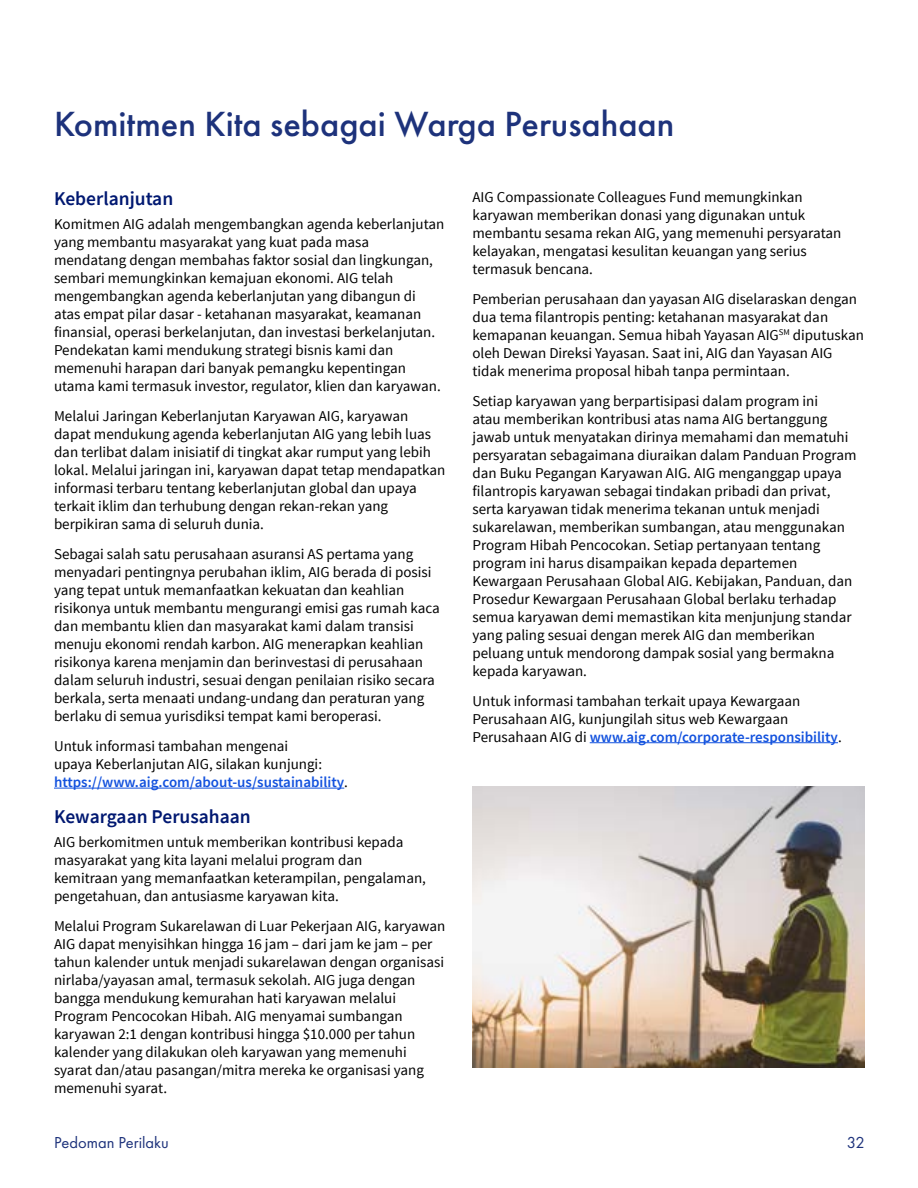
<style>
.page{position:relative;width:918px;height:1188px;background:#fff}
.page>*{position:absolute;margin:0;border:0;box-sizing:border-box;transform-origin:0 0}
.t1{font:500 36.3px "Futura PT";color:#1d327b}
.H2_Body_Copy_Titles{font:600 19.5px "Source Sans Pro";color:#001871}
.t2{font:16.5px "Futura PT";color:#1d327b}
.Sub_Bulllets_10_13{font:15px/18px "Source Sans Pro";color:#000}
.s1{font-weight:600;color:#1352de}
</style>
<div class="page">
<hr style="left:54px;top:788px;width:290px;height:1px;background:#1352de">
<hr style="left:590px;top:742px;width:248px;height:1px;background:#1352de">
<img style="left:472px;top:786px;width:393px;height:281px">
<h1 class="t1" style="left:54px;top:102px;width:622px">Komitmen Kita sebagai Warga Perusahaan</h1>
<h2 class="H2_Body_Copy_Titles" style="left:54px;top:186px;width:121px">Keberlanjutan</h2>
<p class="Sub_Bulllets_10_13" style="left:54px;top:215px;width:392px">Komitmen AIG adalah mengembangkan agenda keberlanjutan yang membantu masyarakat yang kuat pada masa mendatang dengan membahas faktor sosial dan lingkungan, sembari memungkinkan kemajuan ekonomi. AIG telah mengembangkan agenda keberlanjutan yang dibangun di atas empat pilar dasar - ketahanan masyarakat, keamanan finansial, operasi berkelanjutan, dan investasi berkelanjutan.<br>Pendekatan kami mendukung strategi bisnis kami dan memenuhi harapan dari banyak pemangku kepentingan utama kami termasuk investor, regulator, klien dan karyawan.</p>
<p class="Sub_Bulllets_10_13" style="left:54px;top:407px;width:393px">Melalui Jaringan Keberlanjutan Karyawan AIG, karyawan dapat mendukung agenda keberlanjutan AIG yang lebih luas dan terlibat dalam inisiatif di tingkat akar rumput yang lebih lokal. Melalui jaringan ini, karyawan dapat tetap mendapatkan informasi terbaru tentang keberlanjutan global dan upaya terkait iklim dan terhubung dengan rekan-rekan yang berpikiran sama di seluruh dunia.</p>
<p class="Sub_Bulllets_10_13" style="left:54px;top:545px;width:387px">Sebagai salah satu perusahaan asuransi AS pertama yang menyadari pentingnya perubahan iklim, AIG berada di posisi yang tepat untuk memanfaatkan kekuatan dan keahlian risikonya untuk membantu mengurangi emisi gas rumah kaca dan membantu klien dan masyarakat kami dalam transisi menuju ekonomi rendah karbon. AIG menerapkan keahlian risikonya karena menjamin dan berinvestasi di perusahaan dalam seluruh industri, sesuai dengan penilaian risiko secara berkala, serta menaati undang-undang dan peraturan yang berlaku di semua yurisdiksi tempat kami beroperasi.</p>
<p class="Sub_Bulllets_10_13" style="left:54px;top:737px;width:296px">Untuk informasi tambahan mengenai<br>upaya Keberlanjutan AIG, silakan kunjungi: <span class="s1">https://www.aig.com/about-us/sustainability</span>.</p>
<h2 class="H2_Body_Copy_Titles" style="left:54px;top:804px;width:198px">Kewargaan Perusahaan</h2>
<p class="Sub_Bulllets_10_13" style="left:54px;top:833px;width:373px">AIG berkomitmen untuk memberikan kontribusi kepada masyarakat yang kita layani melalui program dan kemitraan yang memanfaatkan keterampilan, pengalaman, pengetahuan, dan antusiasme karyawan kita.</p>
<p class="Sub_Bulllets_10_13" style="left:54px;top:917px;width:393px">Melalui Program Sukarelawan di Luar Pekerjaan AIG, karyawan AIG dapat menyisihkan hingga 16 jam – dari jam ke jam – per tahun kalender untuk menjadi sukarelawan dengan organisasi nirlaba/yayasan amal, termasuk sekolah. AIG juga dengan bangga mendukung kemurahan hati karyawan melalui Program Pencocokan Hibah. AIG menyamai sumbangan karyawan 2:1 dengan kontribusi hingga $10.000 per tahun kalender yang dilakukan oleh karyawan yang memenuhi syarat dan/atau pasangan/mitra mereka ke organisasi yang memenuhi syarat.</p>
<p class="Sub_Bulllets_10_13" style="left:472px;top:188px;width:370px">AIG Compassionate Colleagues Fund memungkinkan karyawan memberikan donasi yang digunakan untuk membantu sesama rekan AIG, yang memenuhi persyaratan kelayakan, mengatasi kesulitan keuangan yang serius termasuk bencana.</p>
<p class="Sub_Bulllets_10_13" style="left:472px;top:290px;width:393px">Pemberian perusahaan dan yayasan AIG diselaraskan dengan dua tema filantropis penting: ketahanan masyarakat dan kemapanan keuangan. Semua hibah Yayasan AIG<sup>SM</sup> diputuskan oleh Dewan Direksi Yayasan. Saat ini, AIG dan Yayasan AIG tidak menerima proposal hibah tanpa permintaan.</p>
<p class="Sub_Bulllets_10_13" style="left:472px;top:392px;width:386px">Setiap karyawan yang berpartisipasi dalam program ini<br>atau memberikan kontribusi atas nama AIG bertanggung jawab untuk menyatakan dirinya memahami dan mematuhi persyaratan sebagaimana diuraikan dalam Panduan Program dan Buku Pegangan Karyawan AIG. AIG menganggap upaya filantropis karyawan sebagai tindakan pribadi dan privat, serta karyawan tidak menerima tekanan untuk menjadi sukarelawan, memberikan sumbangan, atau menggunakan Program Hibah Pencocokan. Setiap pertanyaan tentang program ini harus disampaikan kepada departemen Kewargaan Perusahaan Global AIG. Kebijakan, Panduan, dan Prosedur Kewargaan Perusahaan Global berlaku terhadap semua karyawan demi memastikan kita menjunjung standar yang paling sesuai dengan merek AIG dan memberikan peluang untuk mendorong dampak sosial yang bermakna kepada karyawan.</p>
<p class="Sub_Bulllets_10_13" style="left:472px;top:692px;width:371px">Untuk informasi tambahan terkait upaya Kewargaan<br>Perusahaan AIG, kunjungilah situs web Kewargaan<br>Perusahaan AIG di <span class="s1">www.aig.com/corporate-responsibility</span>.</p>
<p class="t2" style="left:54px;top:1133px;width:116px">Pedoman Perilaku</p>
<p class="t2" style="left:847px;top:1133px;width:19px">32</p>
</div>
